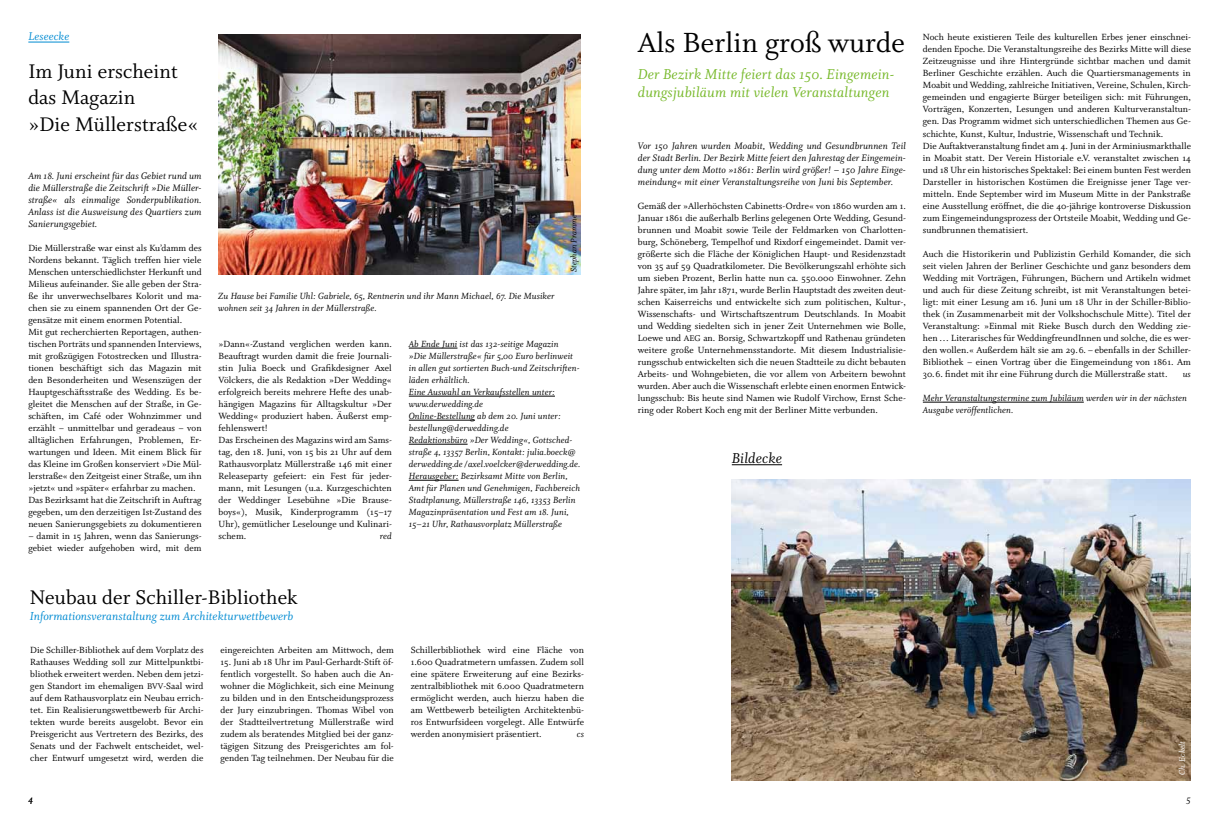
<style>
.page{position:relative;width:1219px;height:823px;background:#fff}
.page>*{position:absolute;margin:0;border:0;box-sizing:border-box;transform-origin:0 0}
.t1{font:31px "Whitman Roman Os F";letter-spacing:.005em;color:#000}
.t2{font:22px/26px "Whitman Roman Os F";letter-spacing:.005em;color:#000}
.t3{font:16px/18px "Whitman Italic Os F";letter-spacing:.01em;color:#76b828}
.t4{font:16px "Whitman Italic Os F";letter-spacing:.01em;color:#000}
.t5{font:13px "Whitman Italic Os F";letter-spacing:.005em;color:#008bd2}
.t6{font:12.5px "Whitman Italic Os F";letter-spacing:.01em;color:#008bd2}
.t7{font:10.5px/12px "Whitman Italic Os F";letter-spacing:.01em;color:#000;text-align:justify}
.t8{font:10px/12px "Whitman Roman Os F";letter-spacing:.005em;color:#000;text-align:justify}
.t9{font:10px/12px "Whitman Italic Os F";letter-spacing:.01em;color:#000}
.t10{font:9px "Whitman Italic Os F";letter-spacing:.01em;color:#000}
.t11{font:9px "Whitman Italic Os F";letter-spacing:.01em;color:#fff}
.s1{font-size:9.2px}
</style>
<div class="page">
<hr style="left:28px;top:42px;width:41px;height:1px;background:#008bd2">
<hr style="left:409px;top:348px;width:48px;height:1px;background:#000">
<hr style="left:409px;top:396px;width:146px;height:1px;background:#000">
<hr style="left:409px;top:420px;width:66px;height:1px;background:#000">
<hr style="left:409px;top:444px;width:59px;height:1px;background:#000">
<hr style="left:409px;top:480px;width:50px;height:1px;background:#000">
<img style="left:218px;top:34px;width:363px;height:240px">
<hr style="left:923px;top:402px;width:161px;height:1px;background:#000">
<img style="left:732px;top:479px;width:459px;height:300px">
<hr style="left:732px;top:464px;width:50px;height:1px;background:#000">
<p class="t6" style="left:28px;top:30px;width:42px">Leseecke</p>
<h2 class="t2" style="left:28px;top:59px;width:171px">Im Juni erscheint das Magazin<br>»Die Müllerstraße«</h2>
<p class="t7" style="left:28px;top:169px;width:175px">Am 18. Juni erscheint für das Gebiet rund um die Müllerstraße die Zeitschrift »Die Müller&shy;straße« als einmalige Sonderpublikation.<br>Anlass ist die Ausweisung des Quartiers zum Sanierungsgebiet.</p>
<p class="t8" style="left:28px;top:241px;width:175px;text-align:left">Die Müllerstraße war einst als Ku’damm des Nordens bekannt. Täglich treffen hier viele Menschen unterschiedlichster Herkunft und Milieus aufeinander. Sie alle geben der Stra&shy;ße ihr unverwechselbares Kolorit und ma&shy;chen sie zu einem spannenden Ort der Ge&shy;gensätze mit einem enormen Potential.<br>Mit gut recherchierten Reportagen, authen&shy;tischen Porträts und spannenden Interviews, mit großzügigen Fotostrecken und Illustra&shy;tionen beschäftigt sich das Magazin mit den Besonderheiten und Wesenszügen der Hauptgeschäftsstraße des Wedding. Es be&shy;gleitet die Menschen auf der Straße, in Ge&shy;schäften, im Café oder Wohnzimmer und erzählt – unmittelbar und geradeaus – von alltäglichen Erfahrungen, Problemen, Er&shy;wartungen und Ideen. Mit einem Blick für das Kleine im Großen konserviert »Die Mül&shy;lerstraße« den Zeitgeist einer Straße, um ihn »jetzt« und »später« erfahrbar zu machen.<br>Das Bezirksamt hat die Zeitschrift in Auftrag gegeben, um den derzeitigen Ist-Zustand des neuen Sanierungsgebiets zu dokumentieren</p>
<p class="t8" style="left:28px;top:529px;width:175px">– damit in 15 Jahren, wenn das Sanierungs&shy;gebiet wieder aufgehoben wird, mit dem</p>
<p class="t9" style="left:218px;top:290px;width:338px">Zu Hause bei Familie Uhl: Gabriele, 65, Rentnerin und ihr Mann Michael, 67. Die Musiker wohnen seit 34 Jahren in der Müllerstraße.</p>
<p class="t10" style="left:569px;top:272px;width:59px;rotate:-90deg">Stephan Pramme</p>
<p class="t8" style="left:219px;top:337px;width:175px;text-align:left">»Dann«-Zustand verglichen werden kann.<br>Beauftragt wurden damit die freie Journali&shy;stin Julia Boeck und Grafikdesigner Axel Völckers, die als Redaktion »Der Wedding« erfolgreich bereits mehrere Hefte des unab&shy;hängigen Magazins für Alltagskultur »Der Wedding« produziert haben. Äußerst emp&shy;fehlenswert!<br>Das Erscheinen des Magazins wird am Sams&shy;tag, den 18. Juni, von 15 bis 21 Uhr auf dem Rathausvorplatz Müllerstraße 146 mit einer Releaseparty gefeiert: ein Fest für jeder&shy;mann, mit Lesungen (u.a. Kurzgeschichten der Weddinger Lesebühne »Die Brause&shy;boys«), Musik, Kinderprogramm (15–17<br>Uhr), gemütlicher Leselounge und Kulinari&shy;schem.</p>
<p class="t9" style="left:380px;top:530px;width:13px">red</p>
<p class="t9" style="left:409px;top:338px;width:173px">Ab Ende Juni ist das 132-seitige Magazin<br>»Die Müllerstraße« für 5,00 Euro berlinweit in allen gut sortierten Buch-und Zeitschriften&shy;läden erhältlich.<br>Eine Auswahl an Verkaufsstellen unter: www.derwedding.de<br>Online-Bestellung ab dem 20. Juni unter: bestellung@derwedding.de<br>Redaktionsbüro »Der Wedding«, Gottsched&shy;straße 4, 13357 Berlin, Kontakt: julia.boeck@ derwedding.de /axel.voelcker@derwedding.de.<br>Herausgeber: Bezirksamt Mitte von Berlin, Amt für Planen und Genehmigen, Fachbereich Stadtplanung, Müllerstraße 146, 13353 Berlin Magazinpräsentation und Fest am 18. Juni, 15–21 Uhr, Rathausvorplatz Müllerstraße</p>
<h2 class="t2" style="left:30px;top:584px;width:269px">Neubau der Schiller-Bibliothek</h2>
<h3 class="t5" style="left:30px;top:608px;width:265px">Informationsveranstaltung zum Architekturwettbewerb</h3>
<p class="t8" style="left:30px;top:643px;width:175px">Die Schiller-Bibliothek auf dem Vorplatz des Rathauses Wedding soll zur Mittelpunktbi&shy;bliothek erweitert werden. Neben dem jetzi&shy;gen Standort im ehemaligen <span class="s1">BVV</span>-Saal wird auf dem Rathausvorplatz ein Neubau errich&shy;tet. Ein Realisierungswettbewerb für Archi&shy;tekten wurde bereits ausgelobt. Bevor ein Preisgericht aus Vertretern des Bezirks, des Senats und der Fachwelt entscheidet, wel&shy;cher Entwurf umgesetzt wird, werden die</p>
<p class="t8" style="left:220px;top:643px;width:175px">eingereichten Arbeiten am Mittwoch, dem</p>
<p class="t8" style="left:220px;top:655px;width:175px">15. Juni ab 18 Uhr im Paul-Gerhardt-Stift öf&shy;fentlich vorgestellt. So haben auch die An&shy;wohner die Möglichkeit, sich eine Meinung zu bilden und in den Entscheidungsprozess der Jury einzubringen. Thomas Wibel von der Stadtteilvertretung Müllerstraße wird zudem als beratendes Mitglied bei der ganz&shy;tägigen Sitzung des Preisgerichtes am fol&shy;genden Tag teilnehmen. Der Neubau für die</p>
<p class="t8" style="left:411px;top:643px;width:175px">Schillerbibliothek wird eine Fläche von 1.600 Quadratmetern umfassen. Zudem soll eine spätere Erweiterung auf eine Bezirks&shy;zentralbibliothek mit 6.000 Quadratmetern ermöglicht werden, auch hierzu haben die am Wettbewerb beteiligten Architektenbü&shy;ros Entwurfsideen vorgelegt. Alle Entwürfe werden anonymisiert präsentiert.</p>
<p class="t9" style="left:577px;top:728px;width:9px">cs</p>
<h1 class="t1" style="left:638px;top:26px;width:268px">Als Berlin groß wurde</h1>
<h3 class="t3" style="left:638px;top:66px;width:258px">Der Bezirk Mitte feiert das 150. Eingemein&shy;dungsjubiläum mit vielen Veranstaltungen</h3>
<p class="t7" style="left:638px;top:139px;width:270px">Vor 150 Jahren wurden Moabit, Wedding und Gesundbrunnen Teil der Stadt Berlin. Der Bezirk Mitte feiert den Jahrestag der Eingemein&shy;dung unter dem Motto »1861: Berlin wird größer! – 150 Jahre Einge&shy;meindung« mit einer Veranstaltungsreihe von Juni bis September.</p>
<p class="t8" style="left:638px;top:199px;width:270px">Gemäß der »Allerhöchsten Cabinetts-Ordre« von 1860 wurden am 1.<br>Januar 1861 die außerhalb Berlins gelegenen Orte Wedding, Gesund&shy;brunnen und Moabit sowie Teile der Feldmarken von Charlotten&shy;burg, Schöneberg, Tempelhof und Rixdorf eingemeindet. Damit ver&shy;größerte sich die Fläche der Königlichen Haupt- und Residenzstadt von 35 auf 59 Quadratkilometer. Die Bevölkerungszahl erhöhte sich um sieben Prozent, Berlin hatte nun ca. 550.000 Einwohner. Zehn Jahre später, im Jahr 1871, wurde Berlin Hauptstadt des zweiten deut&shy;schen Kaiserreichs und entwickelte sich zum politischen, Kultur-, Wissenschafts- und Wirtschaftszentrum Deutschlands. In Moabit und Wedding siedelten sich in jener Zeit Unternehmen wie Bolle, Loewe und <span class="s1">AEG</span> an. Borsig, Schwartzkopff und Rathenau gründeten weitere große Unternehmensstandorte. Mit diesem Industrialisie&shy;rungsschub entwickelten sich die neuen Stadtteile zu dicht bebauten Arbeits- und Wohngebieten, die vor allem von Arbeitern bewohnt wurden. Aber auch die Wissenschaft erlebte einen enormen Entwick&shy;lungsschub: Bis heute sind Namen wie Rudolf Virchow, Ernst Sche&shy;ring oder Robert Koch eng mit der Berliner Mitte verbunden.</p>
<h3 class="t4" style="left:732px;top:448px;width:52px">Bildecke</h3>
<p class="t8" style="left:923px;top:31px;width:270px;text-align:left">Noch heute existieren Teile des kulturellen Erbes jener einschnei&shy;denden Epoche. Die Veranstaltungsreihe des Bezirks Mitte will diese Zeitzeugnisse und ihre Hintergründe sichtbar machen und damit Berliner Geschichte erzählen. Auch die Quartiersmanagements in Moabit und Wedding, zahlreiche Initiativen, Vereine, Schulen, Kirch&shy;gemeinden und engagierte Bürger beteiligen sich: mit Führungen, Vorträgen, Konzerten, Lesungen und anderen Kulturveranstaltun&shy;gen. Das Programm widmet sich unterschiedlichen Themen aus Ge&shy;schichte, Kunst, Kultur, Industrie, Wissenschaft und Technik.<br>Die Auftaktveranstaltung findet am 4. Juni in der Arminiusmarkthalle in Moabit statt. Der Verein Historiale e.V. veranstaltet zwischen 14 und 18 Uhr ein historisches Spektakel: Bei einem bunten Fest werden Darsteller in historischen Kostümen die Ereignisse jener Tage ver&shy;mitteln. Ende September wird im Museum Mitte in der Pankstraße eine Ausstellung eröffnet, die die 40-jährige kontroverse Diskussion zum Eingemeindungsprozess der Ortsteile Moabit, Wedding und Ge&shy;sundbrunnen thematisiert.</p>
<p class="t8" style="left:923px;top:247px;width:270px">Auch die Historikerin und Publizistin Gerhild Komander, die sich seit vielen Jahren der Berliner Geschichte und ganz besonders dem Wedding mit Vorträgen, Führungen, Büchern und Artikeln widmet und auch für diese Zeitung schreibt, ist mit Veranstaltungen betei&shy;ligt: mit einer Lesung am 16. Juni um 18 Uhr in der Schiller-Biblio&shy;thek (in Zusammenarbeit mit der Volkshochschule Mitte). Titel der Veranstaltung: »Einmal mit Rieke Busch durch den Wedding zie&shy;hen … Literarisches für WeddingfreundInnen und solche, die es wer&shy;den wollen.« Außerdem hält sie am 29.6. – ebenfalls in der Schiller-Bibliothek – einen Vortrag über die Eingemeindung von 1861. Am 30.6. findet mit ihr eine Führung durch die Müllerstraße statt.</p>
<p class="t9" style="left:1183px;top:368px;width:10px">us</p>
<p class="t9" style="left:923px;top:392px;width:266px">Mehr Veranstaltungstermine zum Jubiläum werden wir in der nächsten<br>Ausgabe veröffentlichen.</p>
<p class="t11" style="left:1177px;top:774px;width:35px;rotate:-90deg">Ch. Eckelt</p>
<p class="t7" style="left:28px;top:792px;width:6px">4</p>
<p class="t7" style="left:1186px;top:792px;width:6px">5</p>
</div>
